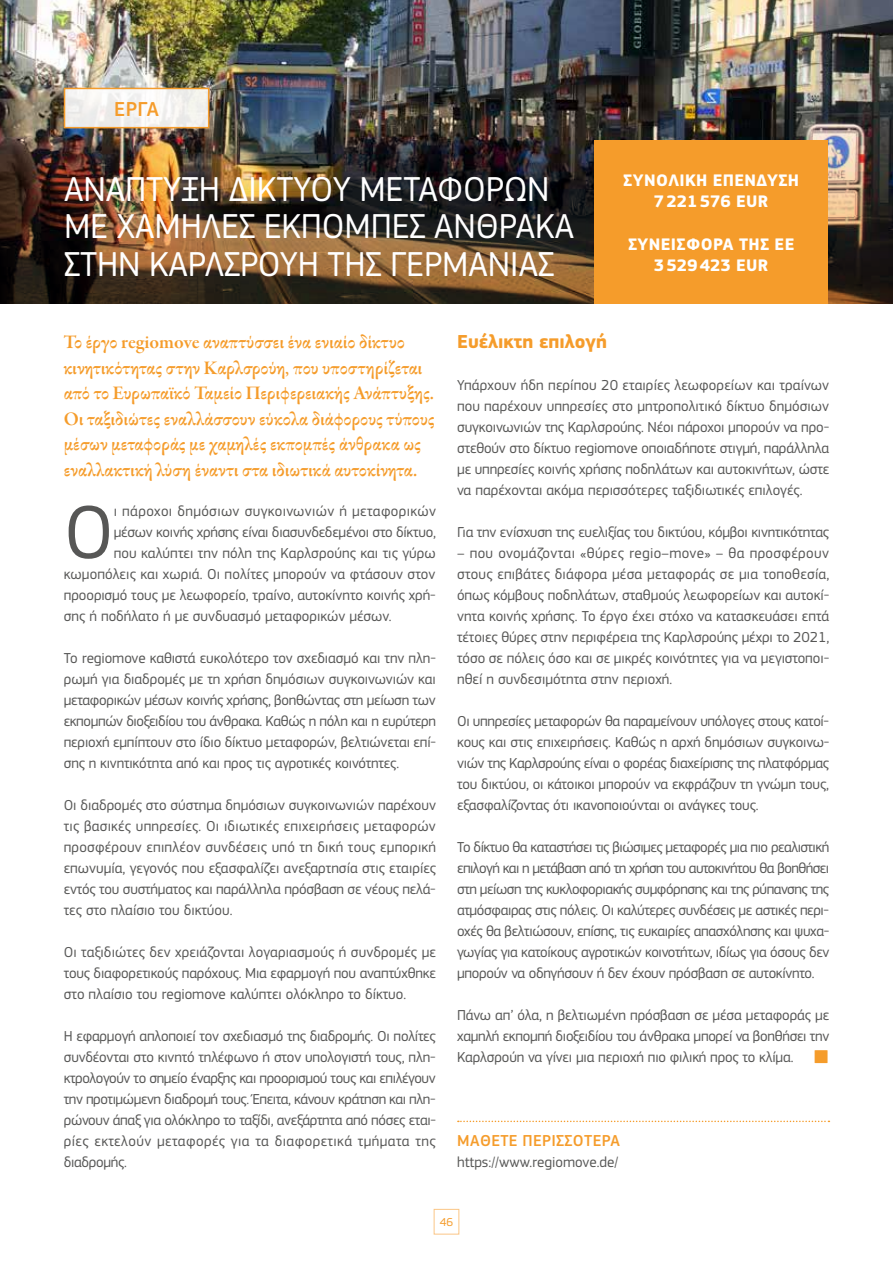
<style>
.page{position:relative;width:893px;height:1263px;background:#fff}
.page>*{position:absolute;margin:0;border:0;box-sizing:border-box;transform-origin:0 0}
.t1{font:78.3px "EC Square Sans Pro";color:#575756}
.t2{font:36px/37.5px "EC Square Sans Pro";letter-spacing:-.005em;color:#fff}
.t3{font:500 21px "EC Square Sans Pro";color:#f59c2b}
.t4{font:19.5px/25.5px "Garamond Premr Pro Smbd Subh";color:#f59c2b}
.t5{font:700 19.5px "EC Square Sans Pro";color:#f59c2b}
.t6{font:700 17.4px/21.5px "EC Square Sans Pro";letter-spacing:.02em;color:#fff;text-align:center}
.t7{font:500 16.5px "EC Square Sans Pro";letter-spacing:.02em;color:#f59c2b}
.t8{font:15px/21px "EC Square Sans Pro";letter-spacing:-.005em;color:#575756;text-align:justify}
.t9{font:15px "EC Square Sans Pro";letter-spacing:.025em;color:#575756}
.t10{font:12px "EC Square Sans Pro";color:#f59c2b}
</style>
<div class="page">
<div style="left:434px;top:1209px;width:25px;height:25px;border:1px solid #fbc686"></div>
<img style="left:0;top:0;width:893px;height:100px">
<img style="left:0;top:100px;width:893px;height:203px">
<div style="left:594px;top:140px;width:234px;height:163px;background:#f59c2b"></div>
<div style="left:65px;top:88px;width:144px;height:40px;background:#f3f2f0"></div>
<div style="left:64px;top:88px;width:145px;height:40px;border:2px solid #f59c2b"></div>
<svg style="left:458px;top:1120px;width:371px;height:2px"></svg>
<h3 class="t3" style="left:114px;top:97px;width:46px">ΕΡΓΑ</h3>
<h2 class="t2" style="left:64px;top:170px;width:512px">ΑΝΆΠΤΥΞΗ ΔΙΚΤΎΟΥ ΜΕΤΑΦΟΡΏΝ<br>ΜΕ ΧΑΜΗΛΈΣ ΕΚΠΟΜΠΈΣ ΆΝΘΡΑΚΑ<br>ΣΤΗΝ ΚΑΡΛΣΡΟΎΗ ΤΗΣ ΓΕΡΜΑΝΊΑΣ</h2>
<p class="t6" style="left:623px;top:170px;width:177px">ΣΥΝΟΛΙΚΗ ΕΠΕΝΔΥΣΗ<br>7221576 EUR</p>
<p class="t6" style="left:628px;top:234px;width:168px">ΣΥΝΕΙΣΦΟΡΑ ΤΗΣ ΕΕ<br>3529423 EUR</p>
<p class="t4" style="left:64px;top:330px;width:372px">Το έργο regiomove αναπτύσσει ένα ενιαίο δίκτυο κινητικότητας στην Καρλσρούη, που υποστηρίζεται από το Ευρωπαϊκό Ταμείο Περιφερειακής Ανάπτυξης.<br>Οι ταξιδιώτες εναλλάσσουν εύκολα διάφορους τύπους μέσων μεταφοράς με χαμηλές εκπομπές άνθρακα ως εναλλακτική λύση έναντι στα ιδιωτικά αυτοκίνητα.</p>
<h1 class="t1" style="left:64px;top:487px;width:51px">Ο</h1>
<p class="t9" style="left:114px;top:502px;width:324px">ι πάροχοι δημόσιων συγκοινωνιών ή μεταφορικών</p>
<p class="t8" style="left:114px;top:522px;width:324px">μέσων κοινής χρήσης είναι διασυνδεδεμένοι στο δίκτυο,</p>
<p class="t8" style="left:114px;top:543px;width:324px">που καλύπτει την πόλη της Καρλσρούης και τις γύρω</p>
<p class="t8" style="left:64px;top:564px;width:373px">κωμοπόλεις και χωριά. Οι πολίτες μπορούν να φτάσουν στον</p>
<p class="t8" style="left:64px;top:585px;width:374px">προορισμό τους με λεωφορείο, τραίνο, αυτοκίνητο κοινής χρή-</p>
<p class="t8" style="left:64px;top:606px;width:329px">σης ή ποδήλατο ή με συνδυασμό μεταφορικών μέσων.</p>
<p class="t8" style="left:64px;top:648px;width:374px">Το regiomove καθιστά ευκολότερο τον σχεδιασμό και την πλη&shy;ρωμή για διαδρομές με τη χρήση δημόσιων συγκοινωνιών και μεταφορικών μέσων κοινής χρήσης, βοηθώντας στη μείωση των εκπομπών διοξειδίου του άνθρακα. Καθώς η πόλη και η ευρύτερη περιοχή εμπίπτουν στο ίδιο δίκτυο μεταφορών, βελτιώνεται επί&shy;σης η κινητικότητα από και προς τις αγροτικές κοινότητες.</p>
<p class="t8" style="left:64px;top:795px;width:374px">Οι διαδρομές στο σύστημα δημόσιων συγκοινωνιών παρέχουν τις βασικές υπηρεσίες. Οι ιδιωτικές επιχειρήσεις μεταφορών προσφέρουν επιπλέον συνδέσεις υπό τη δική τους εμπορική επωνυμία, γεγονός που εξασφαλίζει ανεξαρτησία στις εταιρίες εντός του συστήματος και παράλληλα πρόσβαση σε νέους πελά&shy;τες στο πλαίσιο του δικτύου.</p>
<p class="t8" style="left:64px;top:942px;width:374px">Οι ταξιδιώτες δεν χρειάζονται λογαριασμούς ή συνδρομές με τους διαφορετικούς παρόχους. Μια εφαρμογή που αναπτύχθηκε στο πλαίσιο του regiomove καλύπτει ολόκληρο το δίκτυο.</p>
<p class="t8" style="left:64px;top:1026px;width:374px">Η εφαρμογή απλοποιεί τον σχεδιασμό της διαδρομής. Οι πολίτες συνδέονται στο κινητό τηλέφωνο ή στον υπολογιστή τους, πλη&shy;κτρολογούν το σημείο έναρξης και προορισμού τους και επιλέγουν την προτιμώμενη διαδρομή τους. Έπειτα, κάνουν κράτηση και πλη&shy;ρώνουν άπαξ για ολόκληρο το ταξίδι, ανεξάρτητα από πόσες εται&shy;ρίες εκτελούν μεταφορές για τα διαφορετικά τμήματα της διαδρομής.</p>
<h3 class="t5" style="left:457px;top:330px;width:151px">Ευέλικτη επιλογή</h3>
<p class="t8" style="left:457px;top:375px;width:374px">Υπάρχουν ήδη περίπου 20 εταιρίες λεωφορείων και τραίνων που παρέχουν υπηρεσίες στο μητροπολιτικό δίκτυο δημόσιων συγκοινωνιών της Καρλσρούης. Νέοι πάροχοι μπορούν να προ&shy;στεθούν στο δίκτυο regiomove οποιαδήποτε στιγμή, παράλληλα με υπηρεσίες κοινής χρήσης ποδηλάτων και αυτοκινήτων, ώστε να παρέχονται ακόμα περισσότερες ταξιδιωτικές επιλογές.</p>
<p class="t8" style="left:457px;top:522px;width:374px">Για την ενίσχυση της ευελιξίας του δικτύου, κόμβοι κινητικότητας</p>
<p class="t8" style="left:457px;top:543px;width:374px">– που ονομάζονται «θύρες regio–move» – θα προσφέρουν στους επιβάτες διάφορα μέσα μεταφοράς σε μια τοποθεσία, όπως κόμβους ποδηλάτων, σταθμούς λεωφορείων και αυτοκί&shy;νητα κοινής χρήσης. Το έργο έχει στόχο να κατασκευάσει επτά τέτοιες θύρες στην περιφέρεια της Καρλσρούης μέχρι το 2021, τόσο σε πόλεις όσο και σε μικρές κοινότητες για να μεγιστοποι&shy;ηθεί η συνδεσιμότητα στην περιοχή.</p>
<p class="t8" style="left:457px;top:711px;width:374px">Οι υπηρεσίες μεταφορών θα παραμείνουν υπόλογες στους κατοί&shy;κους και στις επιχειρήσεις. Καθώς η αρχή δημόσιων συγκοινω&shy;νιών της Καρλσρούης είναι ο φορέας διαχείρισης της πλατφόρμας του δικτύου, οι κάτοικοι μπορούν να εκφράζουν τη γνώμη τους, εξασφαλίζοντας ότι ικανοποιούνται οι ανάγκες τους.</p>
<p class="t8" style="left:457px;top:837px;width:374px">Το δίκτυο θα καταστήσει τις βιώσιμες μεταφορές μια πιο ρεαλιστική επιλογή και η μετάβαση από τη χρήση του αυτοκινήτου θα βοηθήσει στη μείωση της κυκλοφοριακής συμφόρησης και της ρύπανσης της ατμόσφαιρας στις πόλεις. Οι καλύτερες συνδέσεις με αστικές περι&shy;οχές θα βελτιώσουν, επίσης, τις ευκαιρίες απασχόλησης και ψυχα&shy;γωγίας για κατοίκους αγροτικών κοινοτήτων, ιδίως για όσους δεν μπορούν να οδηγήσουν ή δεν έχουν πρόσβαση σε αυτοκίνητο.</p>
<p class="t8" style="left:457px;top:1005px;width:374px">Πάνω απ’ όλα, η βελτιωμένη πρόσβαση σε μέσα μεταφοράς με χαμηλή εκπομπή διοξειδίου του άνθρακα μπορεί να βοηθήσει την Καρλσρούη να γίνει μια περιοχή πιο φιλική προς το κλίμα.</p>
<p class="t7" style="left:457px;top:1131px;width:164px">ΜΑΘΕΤΕ ΠΕΡΙΣΣΟΤΕΡΑ</p>
<p class="t8" style="left:457px;top:1152px;width:163px">https://www.regiomove.de/</p>
<p class="t10" style="left:440px;top:1215px;width:15px">46</p>
</div>
